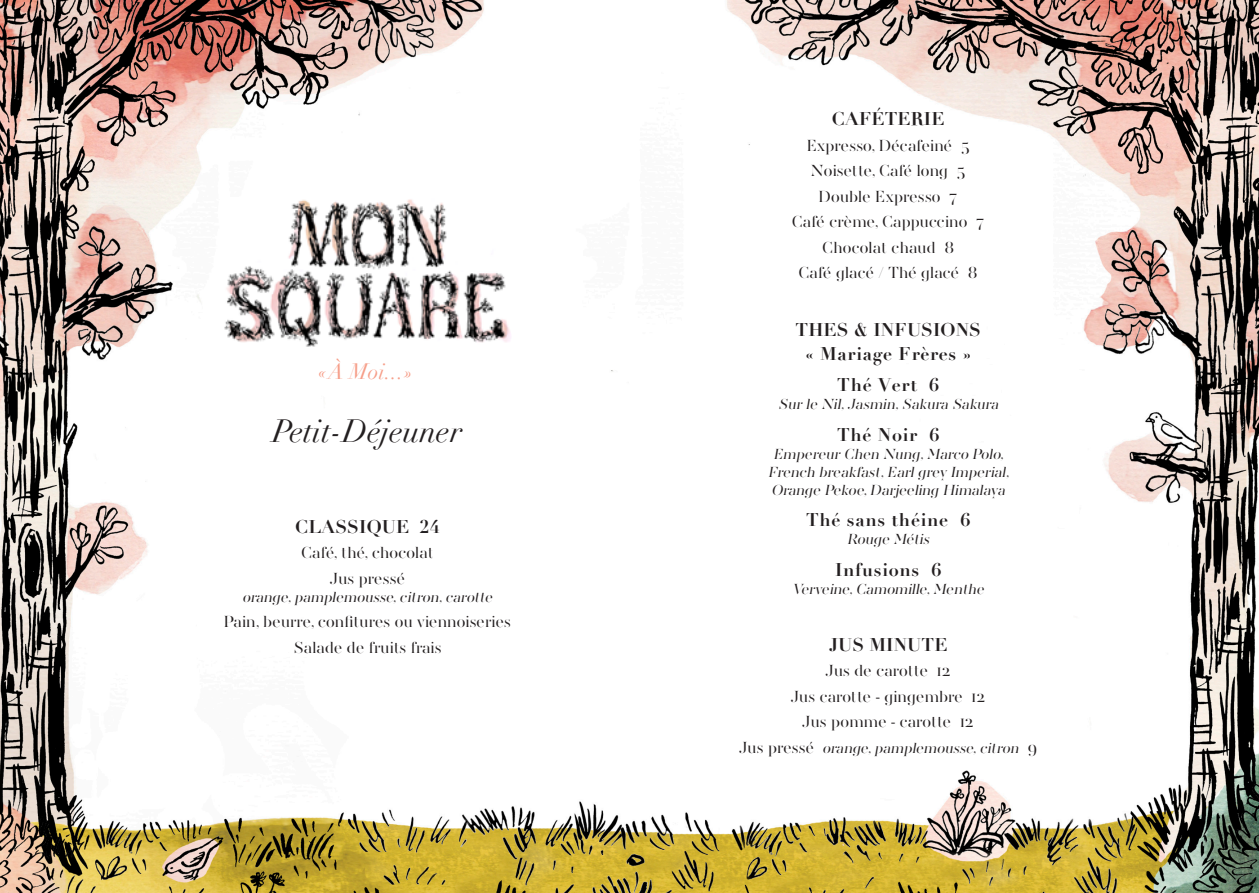
<style>
.page{position:relative;width:1259px;height:893px;background:#fff}
.page>*{position:absolute;margin:0;border:0;box-sizing:border-box;transform-origin:0 0}
.t1{font:italic 31.5px "Didot";color:#231f20}
.t2{font:italic 21.9px "Didot";color:#f69e89}
.t3{font:700 18px/23.7px "Didot";letter-spacing:.04em;color:#231f20;text-align:center}
.t4{font:700 18px "Didot";letter-spacing:.01em;color:#231f20}
.t5{font:300 16.5px/25.5px "AW Conqueror Didot";letter-spacing:.01em;color:#231f20;text-align:center}
.t6{font:italic 300 15px/18px "AW Conqueror Didot";color:#231f20;text-align:center}
.s1{font-style:normal;font-size:16.5px}
</style>
<div class="page">
<img style="left:0;top:0;width:1259px;height:893px">
<img style="left:221px;top:198px;width:290px;height:150px">
<h2 class="t2" style="left:319px;top:358px;width:96px">«À Moi...»</h2>
<h1 class="t1" style="left:272px;top:411px;width:191px">Petit-Déjeuner</h1>
<p class="t4" style="left:295px;top:515px;width:146px">CLASSIQUE 24</p>
<p class="t5" style="left:301px;top:540px;width:134px">Café, thé, chocolat<br>Jus pressé</p>
<p class="t6" style="left:242px;top:588px;width:255px">orange,pamplemousse,citron,carotte</p>
<p class="t5" style="left:224px;top:609px;width:289px">Pain, beurre, confitures ou viennoiseries<br>Salade de fruits frais</p>
<p class="t4" style="left:832px;top:108px;width:114px">CAFÉTERIE</p>
<p class="t5" style="left:792px;top:133px;width:194px">Expresso, Décafeiné 5<br>Noisette, Café long 5<br>Double Expresso 7<br>Café crème, Cappuccino 7<br>Chocolat chaud 8<br>Café glacé / Thé glacé 8</p>
<p class="t3" style="left:795px;top:318px;width:187px">THES &amp; INFUSIONS « Mariage Frères »</p>
<p class="t3" style="left:837px;top:373px;width:103px">Thé Vert 6</p>
<p class="t6" style="left:778px;top:395px;width:226px">Surle Nil,Jasmin,Sakura Sakura</p>
<p class="t3" style="left:837px;top:423px;width:104px">Thé Noir 6</p>
<p class="t6" style="left:768px;top:445px;width:247px">EmpereurChen Nung,Marco Polo,<br>French breakfast,EarlgreyImperial,<br>Orange Pekoe,Darj eeling Himalaya</p>
<p class="t3" style="left:806px;top:508px;width:166px">Thé sans théine 6</p>
<p class="t6" style="left:847px;top:530px;width:88px">Rouge Métis</p>
<p class="t3" style="left:835px;top:558px;width:108px">Infusions 6</p>
<p class="t6" style="left:792px;top:580px;width:197px">Verveine,Camomille,Menthe</p>
<p class="t4" style="left:829px;top:633px;width:120px">JUS MINUTE</p>
<p class="t5" style="left:790px;top:658px;width:196px">Jus de carotte 12<br>Jus carotte - gingembre 12<br>Jus pomme - carotte 12</p>
<p class="t6" style="left:739px;top:739px;width:300px"><span class="s1">J u s p r e s s é</span> orange,pamplemousse,citron <span class="s1">9</span></p>
</div>
